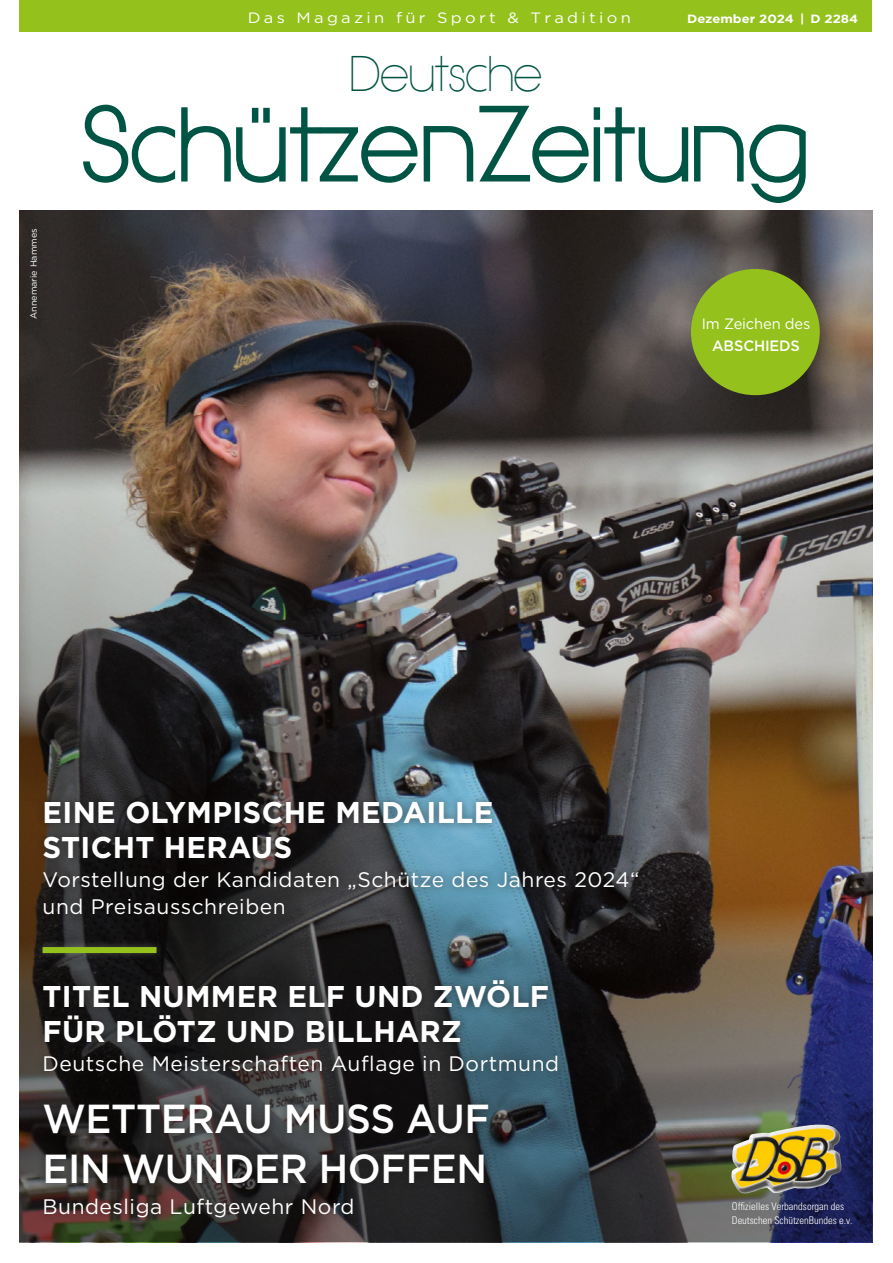
<style>
.page{position:relative;width:893px;height:1263px;background:#fff}
.page>*{position:absolute;margin:0;border:0;box-sizing:border-box;transform-origin:0 0}
.t1{font:700 102.3px "Hasteristico";letter-spacing:.005em;color:#005443}
.t2{font:300 47.7px "Hasteristico";color:#005443}
.t3{font:500 40.5px/49.5px "Gotham";letter-spacing:-.01em;color:#fff;scale:.96 1}
.t4{font:700 30px/34.5px "Gotham";letter-spacing:.01em;color:#fff}
.t5{font:21px/27px "Gotham";letter-spacing:.025em;color:#fff}
.t6{font:15px "Gotham";letter-spacing:.2em;color:#fff;scale:1.1 1}
.t7{font:15px "Gotham";letter-spacing:-.01em;color:#fff}
.t8{font:500 15px "Gotham";letter-spacing:-.01em;color:#fff}
.t9{font:700 12px "Gotham";color:#fff;scale:1.09 1}
.t10{font:300 condensed 10.5px/13.5px "Univers LT Std";color:#fff}
.t11{font:9px "Gotham";color:#fff}
</style>
<div class="page">
<div style="left:20px;top:0;width:852px;height:32px;background:#94c11c"></div>
<img style="left:20px;top:212px;width:852px;height:1030px">
<img style="left:732px;top:1125px;width:87px;height:43px">
<div style="left:726px;top:1196px;width:136px;height:40px;background:#1a1a18;opacity:.25"></div>
<div style="left:35px;top:793px;width:612px;height:130px;background:#1a1a18;opacity:.65"></div>
<div style="left:34px;top:971px;width:533px;height:112px;background:#1a1a18;opacity:.65"></div>
<div style="left:35px;top:939px;width:129px;height:22px;background:#fff;opacity:.25"></div>
<div style="left:43px;top:947px;width:114px;height:6px;background:#94c11c"></div>
<div style="left:35px;top:1095px;width:462px;height:131px;background:#1a1a18;opacity:.65"></div>
<div style="left:675px;top:253px;width:166px;height:164px;background:#1a1a18;opacity:.15"></div>
<div style="left:691px;top:269px;width:129px;height:126px;background:#94c11c;border-radius:50%"></div>
<p class="t6" style="left:248px;top:8px;width:350px">Das Magazin für Sport &amp; Tradition</p>
<p class="t9" style="left:687px;top:11px;width:158px">Dezember 2024 | D 2284</p>
<p class="t11" style="left:28px;top:319px;width:92px;rotate:-90deg">Annemarie Hammes</p>
<h2 class="t2" style="left:350px;top:46px;width:194px">Deutsche</h2>
<h1 class="t1" style="left:82px;top:85px;width:729px">SchützenZeitung</h1>
<p class="t7" style="left:702px;top:315px;width:110px">Im Zeichen des</p>
<p class="t8" style="left:712px;top:335px;width:89px">ABSCHIEDS</p>
<h3 class="t4" style="left:43px;top:795px;width:452px">EINE OLYMPISCHE MEDAILLE<br>STICHT HERAUS</h3>
<p class="t5" style="left:43px;top:865px;width:598px">Vorstellung der Kandidaten „Schütze des Jahres 2024“ und Preisausschreiben</p>
<h3 class="t4" style="left:43px;top:979px;width:508px">TITEL NUMMER ELF UND ZWÖLF<br>FÜR PLÖTZ UND BILLHARZ</h3>
<p class="t5" style="left:43px;top:1049px;width:518px">Deutsche Meisterschaften Auflage in Dortmund</p>
<h3 class="t3" style="left:43px;top:1094px;width:468px">WETTERAU MUSS AUF<br>EIN WUNDER HOFFEN</h3>
<p class="t5" style="left:43px;top:1193px;width:313px">Bundesliga Luftgewehr Nord</p>
<p class="t10" style="left:732px;top:1200px;width:122px">Offizielles Verbandsorgan des<br>Deutschen SchützenBundes e.v.</p>
</div>
